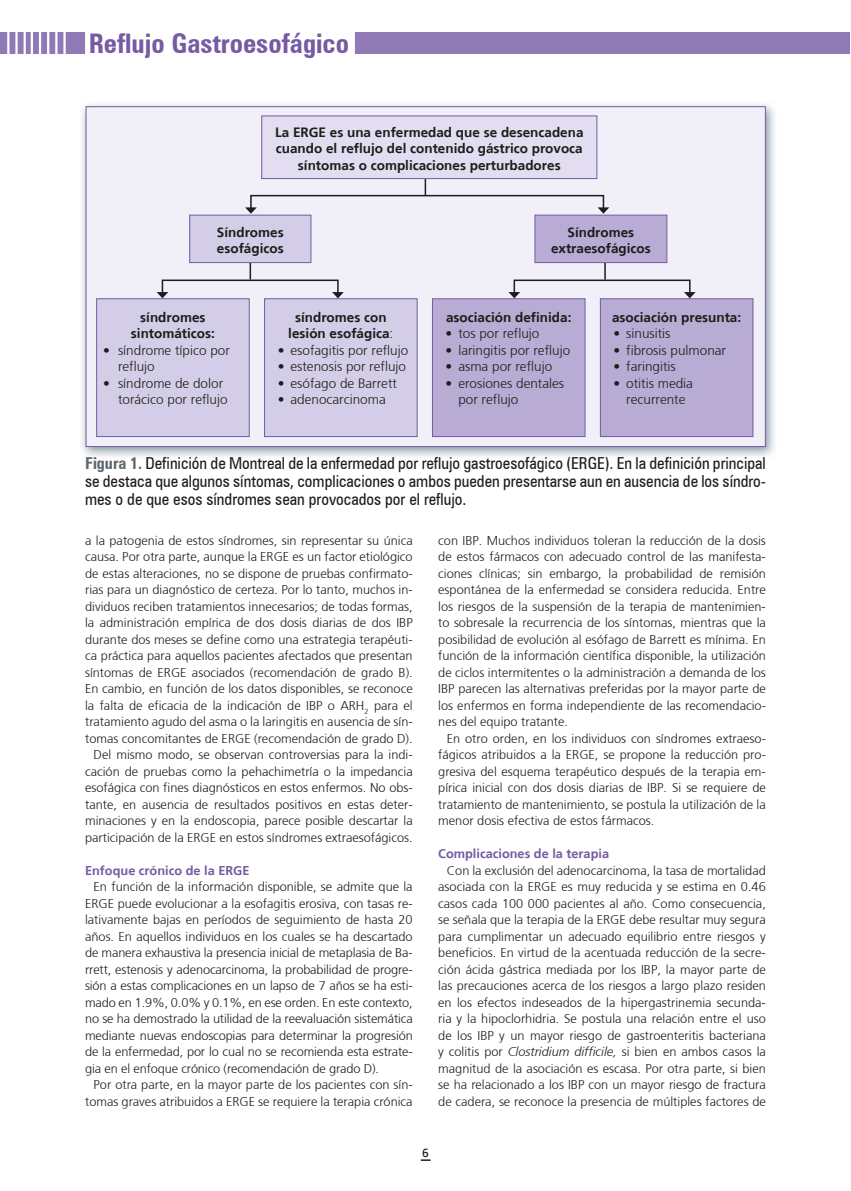
<style>
.page{position:relative;width:851px;height:1191px;background:#fff}
.page>*{position:absolute;margin:0;border:0;box-sizing:border-box;transform-origin:0 0}
.t1{font:700 condensed 27px "Zurich BT";color:#745ba3}
.t2{font:condensed 16.5px/18px "Zurich BT";color:#1d1d1b;text-align:justify}
.t3{font:300 13.5px/16.5px "Frutiger";color:#1d1d1b}
.t4{font:700 13.5px/16.5px "Frutiger";color:#1d1d1b;text-align:center}
.t5{font:300 12.75px/16.5px "Frutiger";color:#1d1d1b;text-align:justify}
.t6{font:700 12.75px "Frutiger";color:#745ba3}
.t7{font:12px "Frutiger";color:#1d1d1b}
.s1{font-weight:300}
.s2{font-weight:700;color:#5d686e}
.s3{font-style:italic}
</style>
<div class="page">
<div style="left:0;top:32px;width:849px;height:21px;background:#8f7ab6"></div>
<div style="left:85px;top:28px;width:270px;height:30px;background:#fff"></div>
<hr style="left:47px;top:29px;width:2px;height:35px;background:#fff">
<hr style="left:39px;top:30px;width:2px;height:34px;background:#fff">
<hr style="left:31px;top:30px;width:2px;height:34px;background:#fff">
<hr style="left:24px;top:28px;width:2px;height:35px;background:#fff">
<hr style="left:15px;top:29px;width:3px;height:35px;background:#fff">
<hr style="left:7px;top:29px;width:2px;height:35px;background:#fff">
<hr style="left:63px;top:28px;width:3px;height:35px;background:#fff">
<hr style="left:55px;top:28px;width:2px;height:35px;background:#fff">
<svg style="left:82px;top:104px;width:693px;height:353px"></svg>
<div style="left:86px;top:106px;width:679px;height:341px;background:#f1eff8;border:1px solid #745ba3"></div>
<div style="left:262px;top:116px;width:334px;height:63px;background:#e2ddf0"></div>
<div style="left:261px;top:115px;width:336px;height:64px;border:1px solid #745ba3"></div>
<div style="left:190px;top:215px;width:121px;height:47px;background:#d4cde7"></div>
<div style="left:189px;top:215px;width:122px;height:48px;border:1px solid #745ba3"></div>
<div style="left:97px;top:299px;width:152px;height:137px;background:#d4cde7"></div>
<div style="left:96px;top:298px;width:153px;height:139px;border:1px solid #745ba3"></div>
<div style="left:432px;top:299px;width:153px;height:137px;background:#b8abd4"></div>
<div style="left:432px;top:298px;width:153px;height:139px;border:1px solid #745ba3"></div>
<div style="left:264px;top:299px;width:153px;height:137px;background:#d4cde7"></div>
<div style="left:264px;top:298px;width:153px;height:139px;border:1px solid #745ba3"></div>
<div style="left:600px;top:299px;width:152px;height:137px;background:#b8abd4"></div>
<div style="left:600px;top:298px;width:153px;height:139px;border:1px solid #745ba3"></div>
<div style="left:250px;top:195px;width:354px;height:14px;border:2px solid #1d1d1b"></div>
<svg style="left:245px;top:207px;width:12px;height:7px"></svg>
<div style="left:162px;top:279px;width:176px;height:14px;border:2px solid #1d1d1b"></div>
<svg style="left:156px;top:292px;width:12px;height:6px"></svg>
<svg style="left:332px;top:292px;width:12px;height:6px"></svg>
<div style="left:513px;top:279px;width:177px;height:14px;border:2px solid #1d1d1b"></div>
<svg style="left:508px;top:292px;width:12px;height:6px"></svg>
<svg style="left:683px;top:292px;width:12px;height:6px"></svg>
<svg style="left:249px;top:263px;width:2px;height:16px"></svg>
<svg style="left:424px;top:179px;width:2px;height:16px"></svg>
<svg style="left:534px;top:207px;width:133px;height:72px"></svg>
<h1 class="t1" style="left:89px;top:27px;width:262px">Reflujo Gastroesofágico</h1>
<p class="t4" style="left:275px;top:124px;width:310px">La ERGE es una enfermedad que se desencadena cuando el reflujo del contenido gástrico provoca síntomas o complicaciones perturbadores</p>
<p class="t4" style="left:217px;top:223px;width:68px;text-align:left">Síndromes esofágicos</p>
<p class="t4" style="left:551px;top:223px;width:101px">Síndromes extraesofágicos</p>
<p class="t4" style="left:131px;top:308px;width:85px">síndromes sintomáticos:</p>
<p class="t3" style="left:118px;top:341px;width:113px;text-indent:-15px">• síndrome típico por reflujo</p>
<p class="t3" style="left:118px;top:374px;width:111px;text-indent:-15px">• síndrome de dolor torácico por reflujo</p>
<p class="t4" style="left:288px;top:308px;width:107px">síndromes con lesión esofágica<span class="s1">:</span></p>
<p class="t3" style="left:278px;top:341px;width:132px">• esofagitis por reflujo</p>
<p class="t3" style="left:278px;top:358px;width:130px">• estenosis por reflujo</p>
<p class="t3" style="left:278px;top:374px;width:121px">• esófago de Barrett</p>
<p class="t3" style="left:278px;top:391px;width:110px">• adenocarcinoma</p>
<p class="t4" style="left:446px;top:308px;width:127px">asociación definida:</p>
<p class="t3" style="left:445px;top:325px;width:95px">• tos por reflujo</p>
<p class="t3" style="left:445px;top:341px;width:126px">• laringitis por reflujo</p>
<p class="t3" style="left:445px;top:358px;width:108px">• asma por reflujo</p>
<p class="t3" style="left:458px;top:374px;width:107px;text-indent:-13px">• erosiones dentales por reflujo</p>
<p class="t4" style="left:612px;top:308px;width:131px">asociación presunta:</p>
<p class="t3" style="left:613px;top:325px;width:59px">• sinusitis</p>
<p class="t3" style="left:613px;top:341px;width:114px">• fibrosis pulmonar</p>
<p class="t3" style="left:613px;top:358px;width:64px">• faringitis</p>
<p class="t3" style="left:613px;top:374px;width:81px;text-align:center">• otitis media recurrente</p>
<p class="t2" style="left:85px;top:454px;width:682px"><span class="s2">Figura 1.</span> Definición de Montreal de la enfermedad por reflujo gastroesofágico (ERGE). En la definición principal se destaca que algunos síntomas, complicaciones o ambos pueden presentarse aun en ausencia de los síndro&shy;mes o de que esos síndromes sean provocados por el reflujo.</p>
<p class="t5" style="left:85px;top:532px;width:329px;text-align:right">a la patogenia de estos síndromes, sin representar su única causa. Por otra parte, aunque la ERGE es un factor etiológico de estas alteraciones, no se dispone de pruebas confirmato&shy;rias para un diagnóstico de certeza. Por lo tanto, muchos in&shy;dividuos reciben tratamientos innecesarios; de todas formas, la administración empírica de dos dosis diarias de dos IBP durante dos meses se define como una estrategia terapéuti&shy;ca práctica para aquellos pacientes afectados que presentan síntomas de ERGE asociados (recomendación de grado B).<br>En cambio, en función de los datos disponibles, se reconoce la falta de eficacia de la indicación de IBP o ARH<sub>2</sub> para el tratamiento agudo del asma o la laringitis en ausencia de sín&shy;tomas concomitantes de ERGE (recomendación de grado D).<br>Del mismo modo, se observan controversias para la indi&shy;cación de pruebas como la pehachimetría o la impedancia esofágica con fines diagnósticos en estos enfermos. No obs&shy;tante, en ausencia de resultados positivos en estas deter&shy;minaciones y en la endoscopia, parece posible descartar la participación de la ERGE en estos síndromes extraesofágicos.</p>
<p class="t6" style="left:85px;top:862px;width:166px">Enfoque crónico de la ERGE</p>
<p class="t5" style="left:85px;top:878px;width:329px;text-indent:9px">En función de la información disponible, se admite que la ERGE puede evolucionar a la esofagitis erosiva, con tasas re&shy;lativamente bajas en períodos de seguimiento de hasta 20 años. En aquellos individuos en los cuales se ha descartado de manera exhaustiva la presencia inicial de metaplasia de Ba&shy;rrett, estenosis y adenocarcinoma, la probabilidad de progre&shy;sión a estas complicaciones en un lapso de 7 años se ha esti&shy;mado en 1.9%, 0.0% y 0.1%, en ese orden. En este contexto, no se ha demostrado la utilidad de la reevaluación sistemática mediante nuevas endoscopias para determinar la progresión de la enfermedad, por lo cual no se recomienda esta estrate&shy;gia en el enfoque crónico (recomendación de grado D).</p>
<p class="t5" style="left:85px;top:1076px;width:329px;text-align:right">Por otra parte, en la mayor parte de los pacientes con sín&shy;tomas graves atribuidos a ERGE se requiere la terapia crónica</p>
<p class="t5" style="left:438px;top:532px;width:329px">con IBP. Muchos individuos toleran la reducción de la dosis de estos fármacos con adecuado control de las manifesta&shy;ciones clínicas; sin embargo, la probabilidad de remisión espontánea de la enfermedad se considera reducida. Entre los riesgos de la suspensión de la terapia de mantenimien&shy;to sobresale la recurrencia de los síntomas, mientras que la posibilidad de evolución al esófago de Barrett es mínima. En función de la información científica disponible, la utilización de ciclos intermitentes o la administración a demanda de los IBP parecen las alternativas preferidas por la mayor parte de los enfermos en forma independiente de las recomendacio&shy;nes del equipo tratante.</p>
<p class="t5" style="left:438px;top:730px;width:329px;text-indent:9px">En otro orden, en los individuos con síndromes extraeso&shy;fágicos atribuidos a la ERGE, se propone la reducción pro&shy;gresiva del esquema terapéutico después de la terapia em&shy;pírica inicial con dos dosis diarias de IBP. Si se requiere de tratamiento de mantenimiento, se postula la utilización de la menor dosis efectiva de estos fármacos.</p>
<p class="t6" style="left:438px;top:846px;width:172px">Complicaciones de la terapia</p>
<p class="t5" style="left:438px;top:862px;width:329px;text-indent:9px">Con la exclusión del adenocarcinoma, la tasa de mortalidad asociada con la ERGE es muy reducida y se estima en 0.46 casos cada 100 000 pacientes al año. Como consecuencia, se señala que la terapia de la ERGE debe resultar muy segura para cumplimentar un adecuado equilibrio entre riesgos y beneficios. En virtud de la acentuada reducción de la secre&shy;ción ácida gástrica mediada por los IBP, la mayor parte de las precauciones acerca de los riesgos a largo plazo residen en los efectos indeseados de la hipergastrinemia secunda&shy;ria y la hipoclorhidria. Se postula una relación entre el uso de los IBP y un mayor riesgo de gastroenteritis bacteriana y colitis por <span class="s3">Clostridium difficile,</span> si bien en ambos casos la magnitud de la asociación es escasa. Por otra parte, si bien se ha relacionado a los IBP con un mayor riesgo de fractura de cadera, se reconoce la presencia de múltiples factores de</p>
<p class="t7" style="left:422px;top:1145px;width:8px">6</p>
</div>
